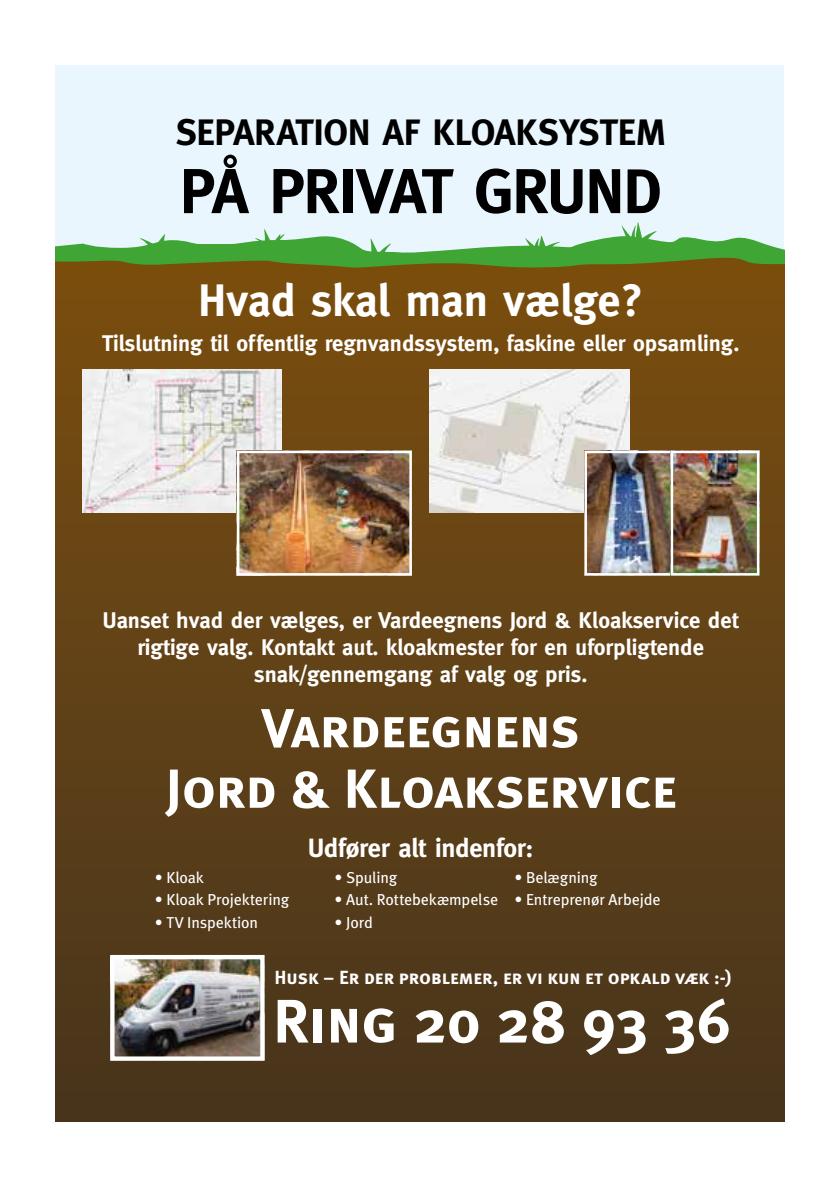
<style>
.page{position:relative;width:840px;height:1191px;background:#fff}
.page>*{position:absolute;margin:0;border:0;box-sizing:border-box;transform-origin:0 0}
.t1{font:700 63.2px "Meta";letter-spacing:-.02em;color:#000}
.t2{font:61.4px "Meta Bold Caps";letter-spacing:-.01em;color:#fff}
.t3{font:55px/60.4px "Meta Bold Caps";letter-spacing:-.005em;color:#fff;text-align:center}
.t4{font:700 45.4px "Meta";color:#fff}
.t5{font:700 36.8px "Meta";letter-spacing:-.01em;color:#000}
.t6{font:700 26.4px "Meta";letter-spacing:-.01em;color:#fff}
.t7{font:700 22.6px/27.2px "Meta";color:#fff;text-align:center}
.t8{font:19px "Meta Bold Caps";color:#fff}
.t9{font:15.8px "Meta";letter-spacing:-.005em;color:#fff}
</style>
<div class="page">
<div style="left:56px;top:65px;width:727px;height:190px;background:#eaf6fe"></div>
<div style="left:56px;top:255px;width:727px;height:866px;background:linear-gradient(to bottom,#7c4f10,#47341d)"></div>
<svg style="left:56px;top:222px;width:727px;height:46px"></svg>
<img style="left:82px;top:370px;width:199px;height:142px">
<img style="left:429px;top:370px;width:200px;height:142px">
<img style="left:240px;top:454px;width:168px;height:118px">
<div style="left:237px;top:451px;width:174px;height:124px;border:2px solid #fff"></div>
<img style="left:587px;top:454px;width:82px;height:118px">
<div style="left:584px;top:451px;width:88px;height:124px;border:2px solid #fff"></div>
<img style="left:673px;top:454px;width:83px;height:118px">
<div style="left:670px;top:451px;width:89px;height:124px;border:2px solid #fff"></div>
<img style="left:115px;top:960px;width:144px;height:95px">
<div style="left:110px;top:955px;width:154px;height:105px;border:4px solid #fff"></div>
<h3 class="t5" style="left:176px;top:111px;width:491px">SEPARATION AF KLOAKSYSTEM</h3>
<h1 class="t1" style="left:180px;top:155px;width:483px">PÅ PRIVAT GRUND</h1>
<h3 class="t4" style="left:198px;top:274px;width:446px">Hvad skal man vælge?</h3>
<p class="t7" style="left:102px;top:329px;width:638px">Tilslutning til offentlig regnvandssystem, faskine eller opsamling.</p>
<p class="t7" style="left:103px;top:606px;width:637px">Uanset hvad der vælges, er Vardeegnens Jord &amp; Kloakservice det rigtige valg. Kontakt aut. kloakmester for en uforpligtende snak/gennemgang af valg og pris.</p>
<h3 class="t3" style="left:165px;top:697px;width:512px">Vardeegnens<br>Jord &amp; Kloakservice</h3>
<p class="t9" style="left:155px;top:867px;width:51px">• Kloak</p>
<p class="t9" style="left:155px;top:890px;width:136px">• Kloak Projektering</p>
<p class="t9" style="left:155px;top:913px;width:105px">• TV Inspektion</p>
<p class="t6" style="left:308px;top:832px;width:227px">Udfører alt indenfor:</p>
<p class="t9" style="left:334px;top:867px;width:64px">• Spuling</p>
<p class="t9" style="left:334px;top:890px;width:165px">• Aut. Rottebekæmpelse</p>
<p class="t9" style="left:334px;top:913px;width:40px">• Jord</p>
<p class="t9" style="left:514px;top:867px;width:85px">• Belægning</p>
<p class="t9" style="left:514px;top:890px;width:147px">• Entreprenør Arbejde</p>
<p class="t8" style="left:274px;top:965px;width:458px">Husk – Er der problemer, er vi kun et opkald væk :-)</p>
<h2 class="t2" style="left:272px;top:984px;width:460px">Ring 20 28 93 36</h2>
</div>
